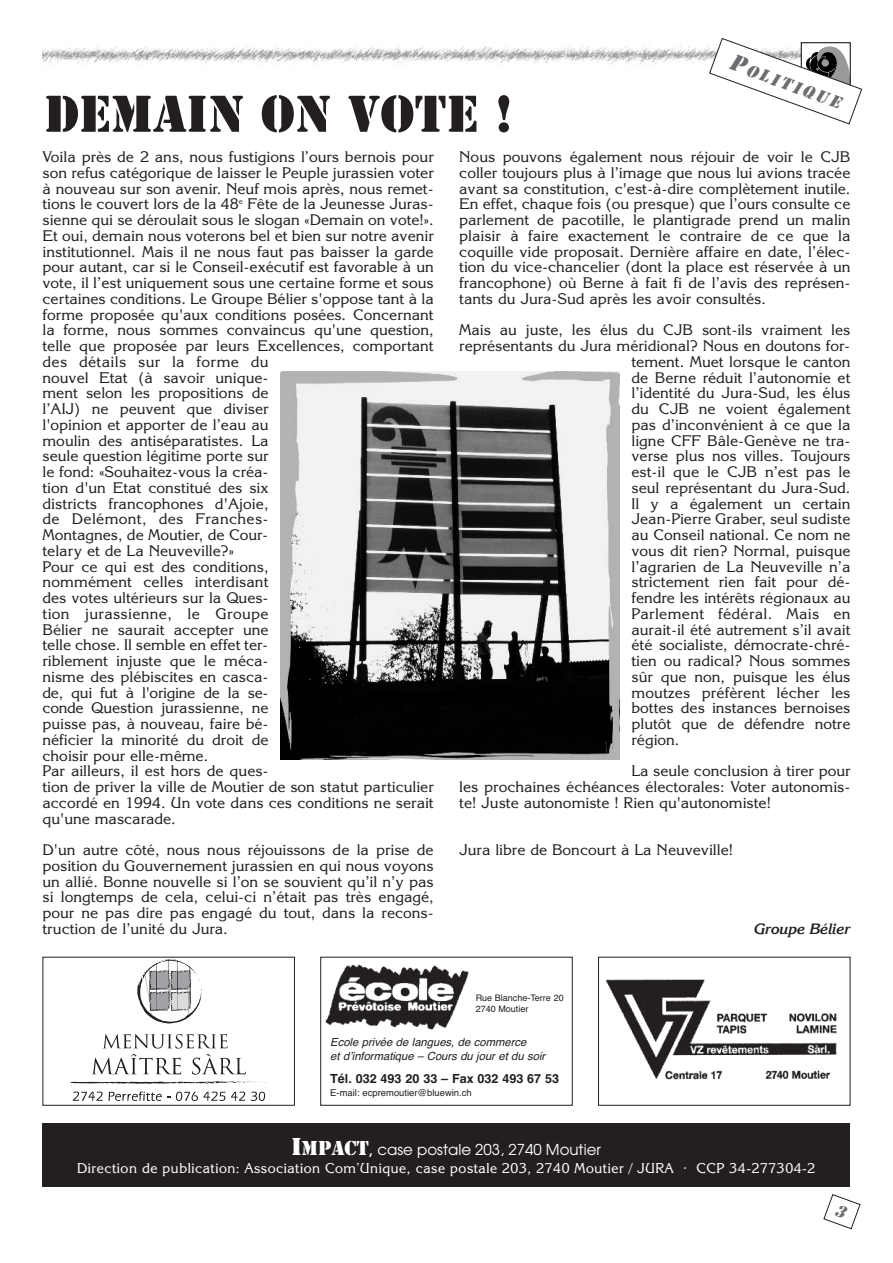
<style>
.page{position:relative;width:893px;height:1263px;background:#fff}
.page>*{position:absolute;margin:0;border:0;box-sizing:border-box;transform-origin:0 0}
.t1{font:54px "Army";color:#231f20}
.t2{font:italic 18px "Army";color:#6c6d70}
.t3{font:15px/15.8px "Korinna";color:#231f20;text-align:justify}
.t4{font:15px "Avant Garde";color:#fff}
.t5{font:15px "Korinna";letter-spacing:.025em;color:#231f20}
.t6{font:italic 700 15px "Korinna IT Cby BT";color:#231f20}
.t7{font:14.25px "Korinna IT Cby BT";letter-spacing:.04em;color:#fff}
.t8{font:700 12.6px "Helvetica";color:#231f20}
.t9{font:italic 11.25px/13.5px "Helvetica";color:#231f20}
.t10{font:9.45px "Helvetica";color:#231f20}
.t11{font:9px/10.8px "Helvetica";color:#231f20}
.s1{font-size:24px}
.s2{font-family:"Army";font-size:25.5px}
.s3{font-family:"Army";font-size:21px}
.s4{font-family:"Frutiger"}
</style>
<div class="page">
<div style="left:43px;top:1123px;width:807px;height:63px;background:#231f20"></div>
<img style="left:43px;top:45px;width:666px;height:21px">
<svg style="left:709px;top:38px;width:154px;height:87px"></svg>
<img style="left:325px;top:964px;width:144px;height:66px">
<div style="left:320px;top:957px;width:253px;height:149px;border:1px solid #231f20"></div>
<svg style="left:92px;top:1034px;width:154px;height:40px"></svg>
<svg style="left:137px;top:959px;width:65px;height:65px"></svg>
<svg style="left:69px;top:1081px;width:197px;height:3px"></svg>
<svg style="left:73px;top:1091px;width:97px;height:10px"></svg>
<svg style="left:176px;top:1091px;width:49px;height:10px"></svg>
<svg style="left:231px;top:1091px;width:14px;height:10px"></svg>
<svg style="left:251px;top:1091px;width:14px;height:10px"></svg>
<div style="left:43px;top:957px;width:252px;height:149px;border:1px solid #231f20"></div>
<img style="left:606px;top:979px;width:231px;height:101px">
<div style="left:598px;top:957px;width:252px;height:149px;border:1px solid #231f20"></div>
<img style="left:281px;top:372px;width:338px;height:387px">
<svg style="left:823px;top:1194px;width:38px;height:36px"></svg>
<h1 class="t1" style="left:44px;top:83px;width:470px">DEMAIN ON VOTE !</h1>
<p class="t2" style="left:733px;top:53px;width:119px;rotate:20deg"><span class="s1">P</span>OLITIQUE</p>
<p class="t3" style="left:43px;top:149px;width:393px;text-align:left">Voila près de 2 ans, nous fustigions l’ours bernois pour son refus catégorique de laisser le Peuple jurassien voter à nouveau sur son avenir. Neuf mois après, nous remet&shy;tions le couvert lors de la 48<sup>e</sup> Fête de la Jeunesse Juras&shy;sienne qui se déroulait sous le slogan «Demain on vote!».<br>Et oui, demain nous voterons bel et bien sur notre avenir institutionnel. Mais il ne nous faut pas baisser la garde pour autant, car si le Conseil-exécutif est favorable à un vote, il l’est uniquement sous une certaine forme et sous certaines conditions. Le Groupe Bélier s'oppose tant à la forme proposée qu'aux conditions posées. Concernant la forme, nous sommes convaincus qu'une question, telle que proposée par leurs Excellences, comportant des détails sur la forme du<br>nouvel Etat (à savoir unique-<br>ment selon les propositions de<br>l’AIJ) ne peuvent que diviser<br>l'opinion et apporter de l’eau au<br>moulin des antiséparatistes. La<br>seule question légitime porte sur<br>le fond: «Souhaitez-vous la créa-<br>tion d'un Etat constitué des six<br>districts francophones d'Ajoie,<br>de Delémont, des Franches-<br>Montagnes, de Moutier, de Cour-<br>telary et de La Neuveville?»<br>Pour ce qui est des conditions,<br>nommément celles interdisant<br>des votes ultérieurs sur la Ques-<br>tion jurassienne, le Groupe<br>Bélier ne saurait accepter une<br>telle chose. Il semble en effet ter-<br>riblement injuste que le méca-<br>nisme des plébiscites en casca-<br>de, qui fut à l'origine de la se-<br>conde Question jurassienne, ne<br>puisse pas, à nouveau, faire bé-<br>néficier la minorité du droit de<br>choisir pour elle-même.<br>Par ailleurs, il est hors de ques-<br>tion de priver la ville de Moutier de son statut particulier accordé en 1994. Un vote dans ces conditions ne serait qu'une mascarade.</p>
<p class="t3" style="left:43px;top:842px;width:393px">D'un autre côté, nous nous réjouissons de la prise de position du Gouvernement jurassien en qui nous voyons un allié. Bonne nouvelle si l’on se souvient qu’il n’y pas si longtemps de cela, celui-ci n’était pas très engagé, pour ne pas dire pas engagé du tout, dans la recons&shy;truction de l’unité du Jura.</p>
<p class="t3" style="left:459px;top:149px;width:393px">Nous pouvons également nous réjouir de voir le CJB coller toujours plus à l’image que nous lui avions tracée avant sa constitution, c'est-à-dire complètement inutile.<br>En effet, chaque fois (ou presque) que l’ours consulte ce parlement de pacotille, le plantigrade prend un malin plaisir à faire exactement le contraire de ce que la coquille vide proposait. Dernière affaire en date, l’élec&shy;tion du vice-chancelier (dont la place est réservée à un francophone) où Berne à fait fi de l’avis des représen&shy;tants du Jura-Sud après les avoir consultés.</p>
<p class="t3" style="left:459px;top:322px;width:393px">Mais au juste, les élus du CJB sont-ils vraiment les</p>
<p class="t3" style="left:459px;top:338px;width:392px">représentants du Jura méridional? Nous en doutons for-</p>
<p class="t3" style="left:631px;top:354px;width:220px">tement. Muet lorsque le canton</p>
<p class="t3" style="left:631px;top:370px;width:220px">de Berne réduit l’autonomie et</p>
<p class="t3" style="left:631px;top:385px;width:220px">l’identité du Jura-Sud, les élus</p>
<p class="t3" style="left:631px;top:401px;width:220px">du CJB ne voient également</p>
<p class="t3" style="left:631px;top:417px;width:220px">pas d’inconvénient à ce que la</p>
<p class="t3" style="left:631px;top:433px;width:220px">ligne CFF Bâle-Genève ne tra-</p>
<p class="t3" style="left:631px;top:448px;width:220px">verse plus nos villes. Toujours</p>
<p class="t3" style="left:631px;top:464px;width:220px">est-il que le CJB n’est pas le</p>
<p class="t3" style="left:631px;top:480px;width:220px">seul représentant du Jura-Sud.</p>
<p class="t3" style="left:631px;top:496px;width:220px">Il y a également un certain</p>
<p class="t3" style="left:631px;top:511px;width:220px">Jean-Pierre Graber, seul sudiste</p>
<p class="t3" style="left:631px;top:527px;width:220px">au Conseil national. Ce nom ne</p>
<p class="t3" style="left:631px;top:543px;width:220px">vous dit rien? Normal, puisque</p>
<p class="t3" style="left:631px;top:559px;width:220px">l’agrarien de La Neuveville n’a</p>
<p class="t3" style="left:631px;top:574px;width:220px">strictement rien fait pour dé-</p>
<p class="t3" style="left:631px;top:590px;width:220px">fendre les intérêts régionaux au</p>
<p class="t5" style="left:631px;top:605px;width:220px">Parlement fédéral. Mais en</p>
<p class="t3" style="left:631px;top:622px;width:220px">aurait-il été autrement s’il avait</p>
<p class="t3" style="left:631px;top:637px;width:220px">été socialiste, démocrate-chré-</p>
<p class="t3" style="left:631px;top:653px;width:220px">tien ou radical? Nous sommes</p>
<p class="t3" style="left:631px;top:669px;width:220px">sûr que non, puisque les élus</p>
<p class="t3" style="left:631px;top:685px;width:220px">moutzes préfèrent lécher les</p>
<p class="t3" style="left:631px;top:700px;width:220px">bottes des instances bernoises</p>
<p class="t3" style="left:631px;top:716px;width:220px">plutôt que de défendre notre</p>
<p class="t3" style="left:631px;top:732px;width:49px">région.</p>
<p class="t3" style="left:459px;top:763px;width:393px;text-indent:172px">La seule conclusion à tirer pour les prochaines échéances électorales: Voter autonomis&shy;te! Juste autonomiste ! Rien qu'autonomiste!</p>
<p class="t3" style="left:459px;top:842px;width:275px">Jura libre de Boncourt à La Neuveville!</p>
<p class="t6" style="left:754px;top:920px;width:98px">Groupe Bélier</p>
<p class="t11" style="left:476px;top:992px;width:90px">Rue Blanche-Terre 20<br>2740 Moutier</p>
<p class="t9" style="left:330px;top:1036px;width:221px">Ecole privée de langues, de commerce<br>et dʼinformatique – Cours du jour et du soir</p>
<p class="t8" style="left:330px;top:1071px;width:230px">Tél. 032 493 20 33 – Fax 032 493 67 53</p>
<p class="t10" style="left:330px;top:1087px;width:143px">E-mail: ecpremoutier@bluewin.ch</p>
<p class="t4" style="left:291px;top:1140px;width:311px"><span class="s2">I</span><span class="s3">MPACT</span><span class="s4">,</span> case postale 203, 2740 Moutier</p>
<p class="t7" style="left:77px;top:1159px;width:740px">Direction de publication: Association Com’Unique, case postale 203, 2740 Moutier / JURA · CCP 34-277304-2</p>
</div>
